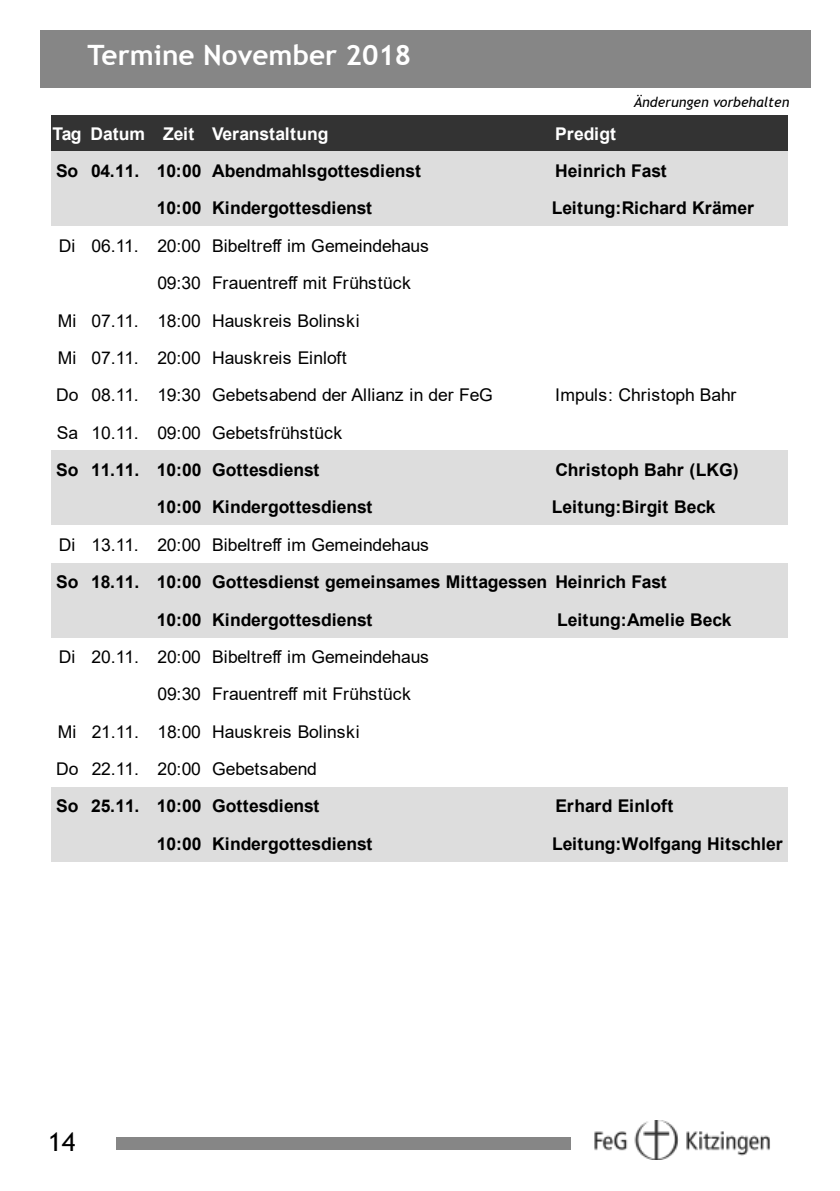
<style>
.page{position:relative;width:840px;height:1191px;background:#fff}
.page>*{position:absolute;margin:0;border:0;box-sizing:border-box;transform-origin:0 0}
.t1{font:700 28px "Trebuchet MS";color:#fff}
.t2{font:26px "Trebuchet MS";color:#000}
.t3{font:17.6px "Arial";letter-spacing:-.01em;color:#000}
.t4{font:700 17.6px/37.4px "Arial";letter-spacing:-.005em;color:#000}
.t5{font:700 17.6px "Arial";letter-spacing:-.005em;color:#fff}
.t6{font:italic 14px "Trebuchet MS";color:#000}
</style>
<div class="page">
<div style="left:40px;top:30px;width:770px;height:57px;background:#868686"></div>
<div style="left:116px;top:1137px;width:454px;height:12px;background:#868686"></div>
<img style="left:594px;top:1120px;width:176px;height:39px">
<div style="left:51px;top:115px;width:735px;height:36px;background:#333"></div>
<div style="left:51px;top:151px;width:735px;height:75px;background:#ddd"></div>
<div style="left:51px;top:450px;width:735px;height:75px;background:#ddd"></div>
<div style="left:51px;top:563px;width:735px;height:74px;background:#ddd"></div>
<div style="left:51px;top:787px;width:735px;height:75px;background:#ddd"></div>
<h1 class="t1" style="left:87px;top:39px;width:325px">Termine November 2018</h1>
<p class="t6" style="left:633px;top:94px;width:157px">Änderungen vorbehalten</p>
<p class="t5" style="left:52px;top:124px;width:277px">Tag Datum Zeit Veranstaltung</p>
<p class="t5" style="left:555px;top:124px;width:62px">Predigt</p>
<p class="t4" style="left:56px;top:152px;width:366px">So 04.11. 10:00 Abendmahlsgottesdienst</p>
<p class="t4" style="left:555px;top:152px;width:113px">Heinrich Fast</p>
<p class="t4" style="left:157px;top:190px;width:217px">10:00 Kindergottesdienst</p>
<p class="t4" style="left:551px;top:190px;width:203px">Leitung:Richard Krämer</p>
<p class="t3" style="left:59px;top:236px;width:371px">Di 06.11. 20:00 Bibeltreff im Gemeindehaus</p>
<p class="t3" style="left:157px;top:273px;width:255px">09:30 Frauentreff mit Frühstück</p>
<p class="t3" style="left:58px;top:311px;width:303px">Mi 07.11. 18:00 Hauskreis Bolinski</p>
<p class="t3" style="left:58px;top:348px;width:290px">Mi 07.11. 20:00 Hauskreis Einloft</p>
<p class="t3" style="left:56px;top:385px;width:438px">Do 08.11. 19:30 Gebetsabend der Allianz in der FeG</p>
<p class="t3" style="left:555px;top:385px;width:182px">Impuls: Christoph Bahr</p>
<p class="t3" style="left:57px;top:423px;width:287px">Sa 10.11. 09:00 Gebetsfrühstück</p>
<p class="t4" style="left:56px;top:451px;width:264px">So 11.11. 10:00 Gottesdienst</p>
<p class="t4" style="left:555px;top:451px;width:185px">Christoph Bahr (LKG)</p>
<p class="t4" style="left:157px;top:488px;width:217px">10:00 Kindergottesdienst</p>
<p class="t4" style="left:551px;top:488px;width:165px">Leitung:Birgit Beck</p>
<p class="t3" style="left:59px;top:535px;width:371px">Di 13.11. 20:00 Bibeltreff im Gemeindehaus</p>
<p class="t4" style="left:157px;top:563px;width:511px;text-indent:-101px">So 18.11. 10:00 Gottesdienst gemeinsames Mittagessen Heinrich Fast<br>10:00 Kindergottesdienst</p>
<p class="t4" style="left:557px;top:601px;width:176px">Leitung:Amelie Beck</p>
<p class="t3" style="left:59px;top:647px;width:371px">Di 20.11. 20:00 Bibeltreff im Gemeindehaus</p>
<p class="t3" style="left:157px;top:684px;width:255px">09:30 Frauentreff mit Frühstück</p>
<p class="t3" style="left:58px;top:722px;width:303px">Mi 21.11. 18:00 Hauskreis Bolinski</p>
<p class="t3" style="left:56px;top:759px;width:262px">Do 22.11. 20:00 Gebetsabend</p>
<p class="t4" style="left:56px;top:787px;width:264px">So 25.11. 10:00 Gottesdienst</p>
<p class="t4" style="left:555px;top:787px;width:119px">Erhard Einloft</p>
<p class="t4" style="left:157px;top:825px;width:217px">10:00 Kindergottesdienst</p>
<p class="t4" style="left:551px;top:825px;width:232px">Leitung:Wolfgang Hitschler</p>
<h2 class="t2" style="left:48px;top:1126px;width:29px">14</h2>
</div>
